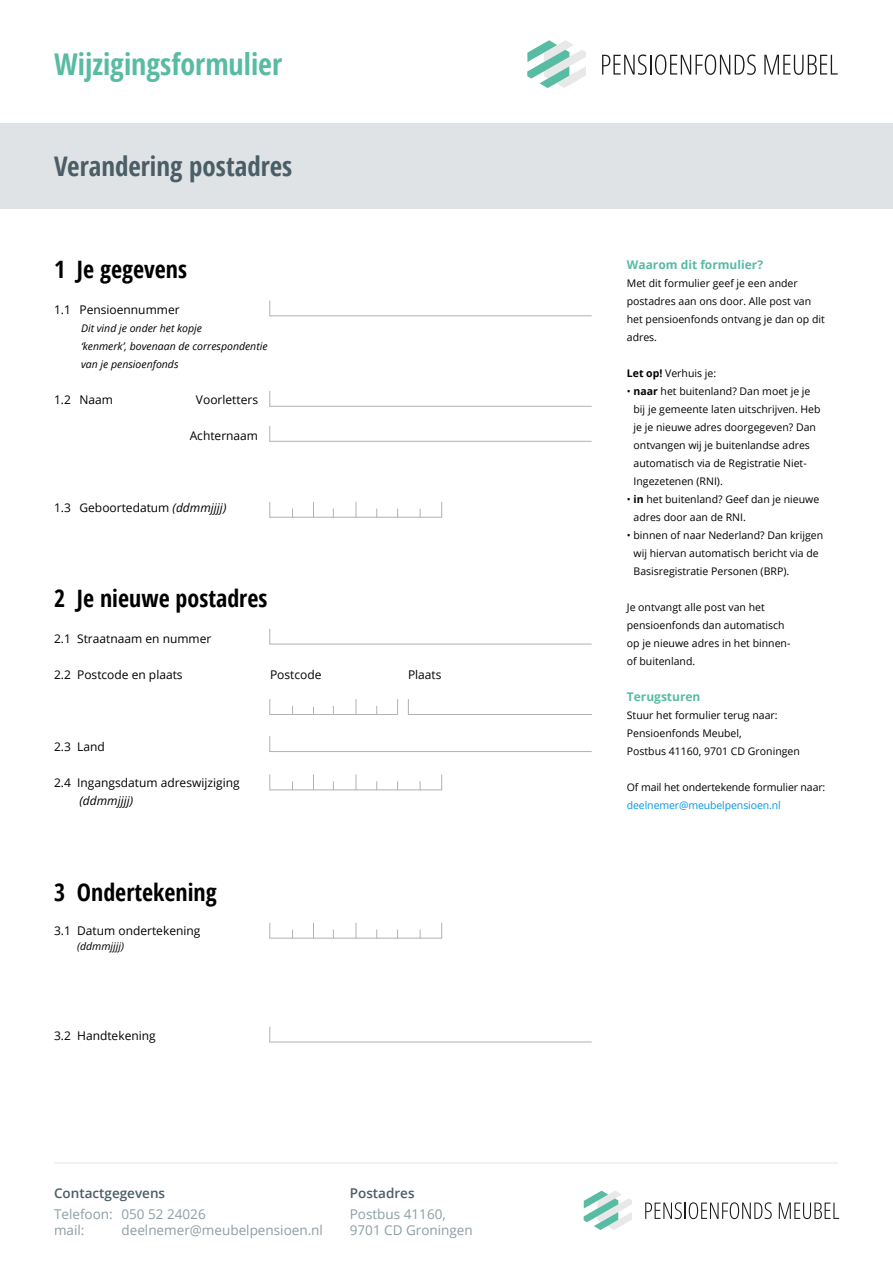
<style>
.page{position:relative;width:893px;height:1263px;background:#fff}
.page>*{position:absolute;margin:0;border:0;box-sizing:border-box;transform-origin:0 0}
.t1{font:700 condensed 30px "Open Sans";color:#58bba4}
.t2{font:700 condensed 27px "Open Sans";color:#4b5d66}
.t3{font:700 condensed 24px "Open Sans";color:#000}
.t4{font:13.5px/16.2px "Open Sans";color:#8c9ea3}
.t5{font:600 13.5px "Open Sans";color:#4b5d66}
.t6{font:12px "Open Sans";color:#000}
.t7{font:700 12px "Open Sans";color:#58bba4}
.t8{font:italic 12px "Open Sans";color:#000}
.t9{font:10.5px/18px "Open Sans";color:#000}
.t10{font:italic 10.5px/18px "Open Sans";color:#000}
.t11{font:10.5px "Open Sans";letter-spacing:-.01em;color:#0699de}
.s1{font-style:italic}
.s2{font-weight:700}
</style>
<div class="page">
<hr style="left:54px;top:1162px;width:784px;height:2px;background:#f2f2f2">
<svg style="left:645px;top:1202px;width:127px;height:17px"></svg>
<svg style="left:779px;top:1202px;width:60px;height:17px"></svg>
<svg style="left:584px;top:1190px;width:48px;height:40px"></svg>
<svg style="left:602px;top:54px;width:154px;height:21px"></svg>
<svg style="left:764px;top:55px;width:74px;height:20px"></svg>
<svg style="left:527px;top:40px;width:59px;height:48px"></svg>
<div style="left:0;top:123px;width:893px;height:86px;background:#dfe3e5"></div>
<hr style="left:269px;top:315px;width:323px;height:1px;background:#b3b2b2">
<svg style="left:269px;top:300px;width:1px;height:16px"></svg>
<hr style="left:269px;top:406px;width:323px;height:1px;background:#b3b2b2">
<svg style="left:269px;top:391px;width:1px;height:16px"></svg>
<hr style="left:269px;top:441px;width:323px;height:1px;background:#b3b2b2">
<svg style="left:269px;top:426px;width:1px;height:16px"></svg>
<hr style="left:269px;top:644px;width:323px;height:1px;background:#b3b2b2">
<svg style="left:269px;top:629px;width:1px;height:15px"></svg>
<hr style="left:269px;top:751px;width:323px;height:1px;background:#b3b2b2">
<svg style="left:269px;top:736px;width:1px;height:16px"></svg>
<hr style="left:269px;top:1042px;width:323px;height:1px;background:#b3b2b2">
<svg style="left:269px;top:1026px;width:1px;height:16px"></svg>
<hr style="left:269px;top:517px;width:173px;height:1px;background:#b3b2b2">
<svg style="left:269px;top:502px;width:1px;height:16px"></svg>
<svg style="left:441px;top:502px;width:1px;height:16px"></svg>
<svg style="left:356px;top:502px;width:1px;height:16px"></svg>
<svg style="left:313px;top:502px;width:1px;height:15px"></svg>
<hr style="left:269px;top:789px;width:173px;height:1px;background:#b3b2b2">
<svg style="left:269px;top:774px;width:1px;height:16px"></svg>
<svg style="left:441px;top:774px;width:1px;height:15px"></svg>
<svg style="left:356px;top:774px;width:1px;height:16px"></svg>
<svg style="left:313px;top:774px;width:1px;height:15px"></svg>
<hr style="left:269px;top:938px;width:173px;height:1px;background:#b3b2b2">
<svg style="left:269px;top:923px;width:1px;height:15px"></svg>
<svg style="left:441px;top:923px;width:1px;height:15px"></svg>
<svg style="left:356px;top:923px;width:1px;height:15px"></svg>
<svg style="left:313px;top:923px;width:1px;height:15px"></svg>
<hr style="left:408px;top:714px;width:184px;height:1px;background:#b3b2b2">
<svg style="left:408px;top:699px;width:1px;height:15px"></svg>
<hr style="left:269px;top:714px;width:128px;height:1px;background:#b3b2b2">
<svg style="left:269px;top:699px;width:1px;height:16px"></svg>
<svg style="left:356px;top:699px;width:1px;height:15px"></svg>
<svg style="left:397px;top:699px;width:1px;height:16px"></svg>
<h1 class="t1" style="left:54px;top:44px;width:230px">Wijzigingsformulier</h1>
<h2 class="t2" style="left:54px;top:147px;width:240px">Verandering postadres</h2>
<h3 class="t3" style="left:54px;top:252px;width:135px">1 Je gegevens</h3>
<p class="t6" style="left:54px;top:301px;width:127px">1.1 Pensioennummer</p>
<p class="t10" style="left:81px;top:319px;width:188px">Dit vind je onder het kopje<br>‘kenmerk’, bovenaan de correspondentie van je pensioenfonds</p>
<p class="t6" style="left:54px;top:391px;width:61px">1.2 Naam</p>
<p class="t6" style="left:196px;top:391px;width:64px">Voorletters</p>
<p class="t6" style="left:190px;top:427px;width:70px">Achternaam</p>
<p class="t6" style="left:54px;top:499px;width:174px">1.3 Geboortedatum <span class="s1">(ddmmjjjj)</span></p>
<h3 class="t3" style="left:54px;top:581px;width:215px">2 Je nieuwe postadres</h3>
<p class="t6" style="left:54px;top:630px;width:159px">2.1 Straatnaam en nummer</p>
<p class="t6" style="left:54px;top:666px;width:130px">2.2 Postcode en plaats</p>
<p class="t6" style="left:270px;top:666px;width:53px">Postcode</p>
<p class="t6" style="left:408px;top:666px;width:35px">Plaats</p>
<p class="t6" style="left:54px;top:738px;width:52px">2.3 Land</p>
<p class="t6" style="left:54px;top:774px;width:187px">2.4 Ingangsdatum adreswijziging</p>
<p class="t8" style="left:80px;top:792px;width:55px">(ddmmjjjj)</p>
<h3 class="t3" style="left:54px;top:875px;width:164px">3 Ondertekening</h3>
<p class="t6" style="left:54px;top:922px;width:148px">3.1 Datum ondertekening</p>
<p class="t10" style="left:77px;top:937px;width:49px">(ddmmjjjj)</p>
<p class="t6" style="left:54px;top:1027px;width:103px">3.2 Handtekening</p>
<p class="t5" style="left:54px;top:1184px;width:113px">Contactgegevens</p>
<p class="t4" style="left:54px;top:1205px;width:153px">Telefoon: 050 52 24026 mail:</p>
<p class="t4" style="left:122px;top:1222px;width:203px">deelnemer@meubelpensioen.nl</p>
<p class="t5" style="left:350px;top:1184px;width:66px">Postadres</p>
<p class="t4" style="left:350px;top:1205px;width:125px">Postbus 41160,<br>9701 CD Groningen</p>
<p class="t7" style="left:627px;top:256px;width:138px">Waarom dit formulier?</p>
<p class="t9" style="left:627px;top:273px;width:199px">Met dit formulier geef je een ander postadres aan ons door. Alle post van het pensioenfonds ontvang je dan op dit adres.</p>
<p class="t9" style="left:627px;top:363px;width:91px"><span class="s2">Let op!</span> Verhuis je:</p>
<p class="t9" style="left:633px;top:381px;width:189px;text-indent:-7px">• <span class="s2">naar</span> het buitenland? Dan moet je je bij je gemeente laten uitschrijven. Heb je je nieuwe adres doorgegeven? Dan ontvangen wij je buitenlandse adres automatisch via de Registratie Niet-Ingezetenen (RNI).</p>
<p class="t9" style="left:633px;top:489px;width:187px;text-indent:-7px">• <span class="s2">in</span> het buitenland? Geef dan je nieuwe adres door aan de RNI.</p>
<p class="t9" style="left:633px;top:525px;width:191px;text-indent:-7px">• binnen of naar Nederland? Dan krijgen wij hiervan automatisch bericht via de<br>Basisregistratie Personen (BRP).</p>
<p class="t9" style="left:627px;top:597px;width:165px">Je ontvangt alle post van het pensioenfonds dan automatisch op je nieuwe adres in het binnen&shy;of buitenland.</p>
<p class="t7" style="left:627px;top:688px;width:75px">Terugsturen</p>
<p class="t9" style="left:627px;top:705px;width:175px">Stuur het formulier terug naar:<br>Pensioenfonds Meubel,<br>Postbus 41160, 9701 CD Groningen</p>
<p class="t9" style="left:627px;top:777px;width:200px">Of mail het ondertekende formulier naar:</p>
<p class="t11" style="left:627px;top:798px;width:155px">deelnemer@meubelpensioen.nl</p>
</div>
